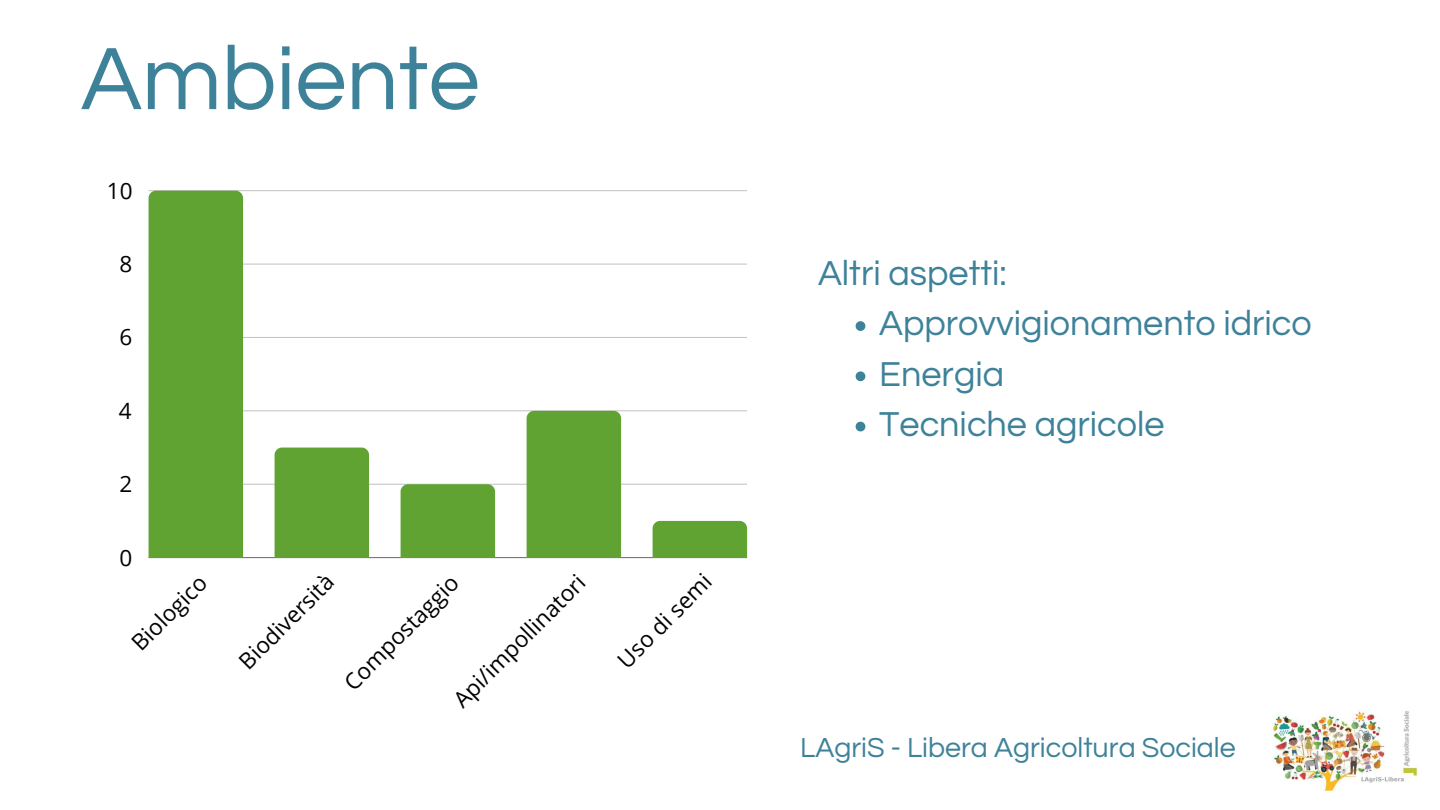
<style>
.page{position:relative;width:1440px;height:810px;background:#fff}
.page>*{position:absolute;margin:0;border:0;box-sizing:border-box;transform-origin:0 0}
.t1{font:92px "Questrial";color:#3e829a}
.t2{font:36px "Questrial";color:#3e829a}
.t3{font:28.6px "Questrial";color:#3e829a}
.t4{font:22.5px "Open Sans";color:#000}
</style>
<div class="page">
<hr style="left:149px;top:557px;width:598px;height:1px;background:#787878">
<hr style="left:149px;top:484px;width:598px;height:1px;background:#d1d1d1">
<hr style="left:149px;top:411px;width:598px;height:1px;background:#eaeaea">
<hr style="left:149px;top:337px;width:598px;height:1px;background:#c2c2c2">
<hr style="left:149px;top:264px;width:598px;height:1px;background:#dbdbdb">
<hr style="left:149px;top:190px;width:598px;height:1px;background:#000;opacity:.25">
<div style="left:149px;top:191px;width:94px;height:367px;background:#61a332"></div>
<div style="left:275px;top:448px;width:94px;height:110px;background:#61a332"></div>
<div style="left:401px;top:484px;width:94px;height:74px;background:#61a332"></div>
<div style="left:527px;top:411px;width:94px;height:147px;background:#61a332"></div>
<div style="left:653px;top:521px;width:94px;height:37px;background:#61a332"></div>
<img style="left:1272px;top:710px;width:146px;height:81px">
<svg style="left:856px;top:321px;width:9px;height:10px"></svg>
<svg style="left:856px;top:371px;width:9px;height:10px"></svg>
<svg style="left:856px;top:422px;width:9px;height:9px"></svg>
<h1 class="t1" style="left:81px;top:34px;width:400px">Ambiente</h1>
<p class="t4" style="left:107px;top:175px;width:27px">10</p>
<p class="t4" style="left:120px;top:248px;width:14px">8</p>
<p class="t4" style="left:120px;top:321px;width:14px">6</p>
<p class="t4" style="left:119px;top:395px;width:14px">4</p>
<p class="t4" style="left:120px;top:468px;width:14px">2</p>
<p class="t4" style="left:120px;top:542px;width:14px">0</p>
<p class="t4" style="left:124px;top:635px;width:97px;rotate:-45deg">Biologico</p>
<p class="t4" style="left:231px;top:654px;width:125px;rotate:-45deg">Biodiversità</p>
<p class="t4" style="left:337px;top:675px;width:153px;rotate:-45deg">Compostaggio</p>
<p class="t4" style="left:446px;top:692px;width:177px;rotate:-45deg">Api/impol inatori</p>
<p class="t4" style="left:610px;top:653px;width:123px;rotate:-45deg">Uso di semi</p>
<p class="t2" style="left:818px;top:256px;width:190px">Altri aspetti:</p>
<p class="t2" style="left:879px;top:306px;width:434px">Approvvigionamento idrico</p>
<p class="t2" style="left:879px;top:356px;width:126px">Energia</p>
<p class="t2" style="left:879px;top:406px;width:287px">Tecniche agricole</p>
<p class="t3" style="left:800px;top:734px;width:437px">LAgriS - Libera Agricoltura Sociale</p>
</div>
